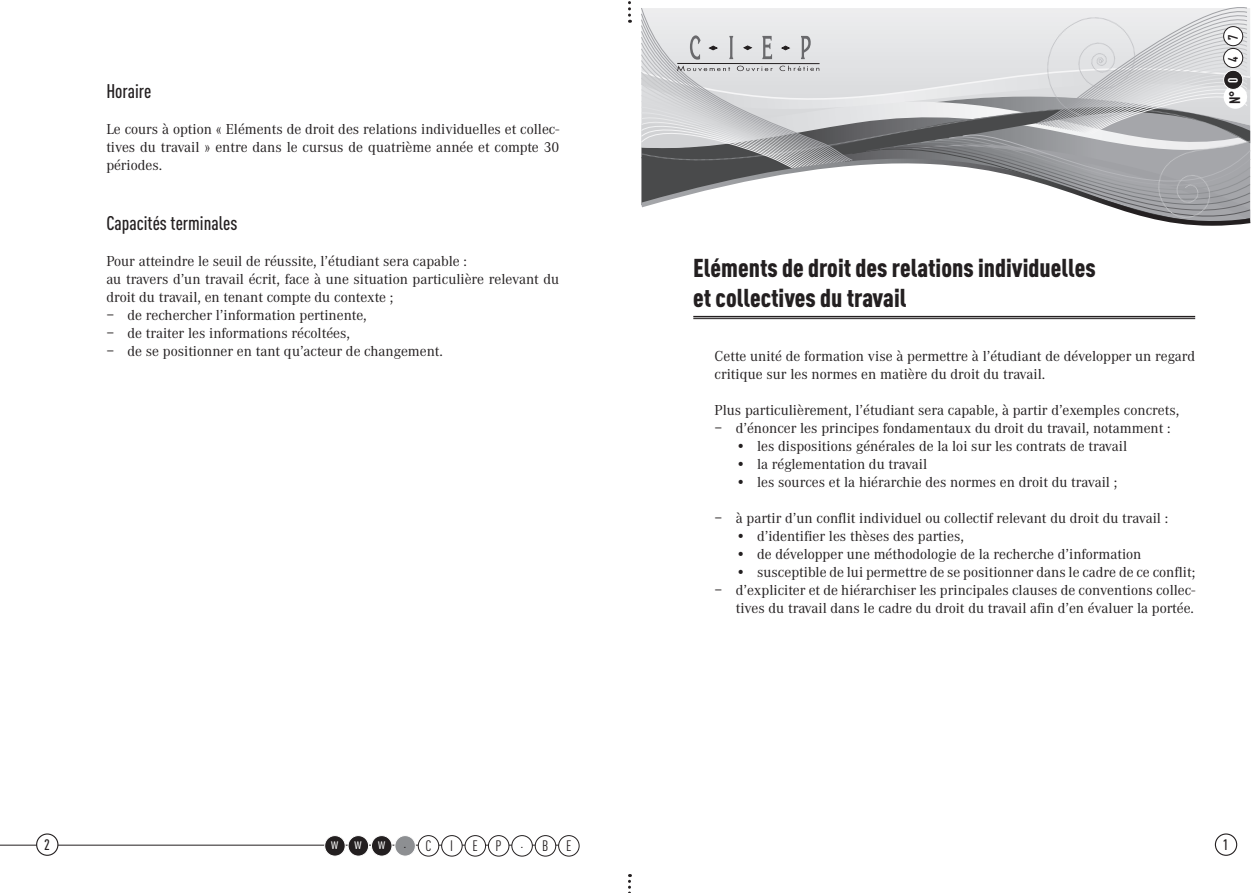
<style>
.page{position:relative;width:1259px;height:893px;background:#fff}
.page>*{position:absolute;margin:0;border:0;box-sizing:border-box;transform-origin:0 0}
.gd_titre_1{font:900 25.5px/30.6px "DIN Cond";color:#231f20}
.sous_titre_2{font:500 19.5px "DIN Cond";color:#231f20}
.txt{font:15px/18px "Corporate A";color:#231f20}
.txt_retrait{font:15px/18px "Corporate A";color:#231f20;text-align:right}
.txt_retrait_puce{font:15px "Corporate A";color:#231f20}
.t1{font:15px "DIN Cond";color:#231f20}
.t2{font:15px "DIN Cond";color:#fff}
.t3{font:500 15px "DIN Cond";color:#231f20}
.t4{font:700 15px "DIN Cond";color:#231f20}
.t5{font:700 13.5px "DIN Cond";color:#231f20}
.t6{font:700 13.5px "DIN Cond";color:#fff}
</style>
<div class="page">
<hr style="left:0;top:845px;width:569px;height:1px;background:#231f20">
<div style="left:325px;top:836px;width:20px;height:20px;background:#231f20;border-radius:50%"></div>
<div style="left:324px;top:835px;width:21px;height:21px;border:1px solid #fff;border-radius:50%"></div>
<div style="left:348px;top:836px;width:20px;height:20px;background:#231f20;border-radius:50%"></div>
<div style="left:348px;top:835px;width:21px;height:21px;border:1px solid #fff;border-radius:50%"></div>
<div style="left:371px;top:836px;width:21px;height:20px;background:#231f20;border-radius:50%"></div>
<div style="left:371px;top:835px;width:21px;height:21px;border:1px solid #fff;border-radius:50%"></div>
<div style="left:395px;top:836px;width:20px;height:20px;background:#8d8f92;border-radius:50%"></div>
<div style="left:394px;top:835px;width:22px;height:21px;border:1px solid #fff;border-radius:50%"></div>
<div style="left:418px;top:836px;width:21px;height:20px;background:#fff;border-radius:50%"></div>
<div style="left:418px;top:835px;width:21px;height:21px;border:1px solid #231f20;border-radius:50%"></div>
<div style="left:442px;top:836px;width:20px;height:20px;background:#fff;border-radius:50%"></div>
<div style="left:441px;top:835px;width:21px;height:21px;border:1px solid #231f20;border-radius:50%"></div>
<div style="left:465px;top:836px;width:20px;height:20px;background:#fff;border-radius:50%"></div>
<div style="left:465px;top:835px;width:21px;height:21px;border:1px solid #231f20;border-radius:50%"></div>
<div style="left:488px;top:836px;width:21px;height:20px;background:#fff;border-radius:50%"></div>
<div style="left:488px;top:835px;width:21px;height:21px;border:1px solid #231f20;border-radius:50%"></div>
<div style="left:512px;top:836px;width:20px;height:20px;background:#fff;border-radius:50%"></div>
<div style="left:511px;top:835px;width:22px;height:21px;border:1px solid #231f20;border-radius:50%"></div>
<div style="left:535px;top:836px;width:21px;height:20px;background:#fff;border-radius:50%"></div>
<div style="left:535px;top:835px;width:21px;height:21px;border:1px solid #231f20;border-radius:50%"></div>
<div style="left:558px;top:836px;width:21px;height:20px;background:#fff;border-radius:50%"></div>
<div style="left:558px;top:835px;width:21px;height:21px;border:1px solid #231f20;border-radius:50%"></div>
<svg style="left:628px;top:1px;width:3px;height:22px"></svg>
<svg style="left:628px;top:874px;width:3px;height:19px"></svg>
<div style="left:37px;top:834px;width:21px;height:21px;background:#fff;border-radius:50%"></div>
<div style="left:36px;top:833px;width:22px;height:23px;border:1px solid #231f20;border-radius:50%"></div>
<div style="left:1214px;top:833px;width:23px;height:23px;border:1px solid #231f20;border-radius:50%"></div>
<hr style="left:693px;top:316px;width:502px;height:1px;background:#231f20">
<hr style="left:693px;top:318px;width:502px;height:1px;background:#231f20">
<svg style="left:641px;top:7px;width:609px;height:219px"></svg>
<p class="t5" style="left:1224px;top:40px;width:7px;rotate:-90deg">7</p>
<p class="sous_titre_2" style="left:106px;top:80px;width:46px">Horaire</p>
<p class="txt" style="left:106px;top:121px;width:454px;text-align:justify">Le cours à option « Eléments de droit des relations individuelles et collec&shy;tives du travail » entre dans le cursus de quatrième année et compte 30 périodes.</p>
<p class="sous_titre_2" style="left:106px;top:211px;width:133px">Capacités terminales</p>
<p class="txt" style="left:106px;top:252px;width:362px">Pour atteindre le seuil de réussite, l’étudiant sera capable :</p>
<p class="txt" style="left:106px;top:270px;width:454px">au travers d’un travail écrit, face à une situation particulière relevant du droit du travail, en tenant compte du contexte ;</p>
<p class="txt_retrait" style="left:106px;top:306px;width:262px">– de rechercher l’information pertinente,</p>
<p class="txt_retrait" style="left:106px;top:324px;width:245px">– de traiter les informations récoltées,</p>
<p class="txt_retrait" style="left:106px;top:342px;width:338px">– de se positionner en tant qu’acteur de changement.</p>
<p class="t5" style="left:1224px;top:62px;width:7px;rotate:-90deg">4</p>
<p class="t6" style="left:1224px;top:83px;width:7px;rotate:-90deg">0</p>
<p class="t4" style="left:1225px;top:104px;width:15px;rotate:-90deg">N°</p>
<p class="gd_titre_1" style="left:693px;top:252px;width:404px">Eléments de droit des relations individuelles et collectives du travail</p>
<p class="txt" style="left:714px;top:348px;width:482px">Cette unité de formation vise à permettre à l’étudiant de développer un regard critique sur les normes en matière du droit du travail.</p>
<p class="txt" style="left:714px;top:402px;width:466px">Plus particulièrement, l’étudiant sera capable, à partir d’exemples concrets,</p>
<p class="txt_retrait" style="left:714px;top:420px;width:457px">– d’énoncer les principes fondamentaux du droit du travail, notamment :</p>
<p class="txt_retrait_puce" style="left:736px;top:438px;width:393px">• les dispositions générales de la loi sur les contrats de travail</p>
<p class="txt_retrait_puce" style="left:736px;top:456px;width:193px">• la réglementation du travail</p>
<p class="txt_retrait_puce" style="left:736px;top:474px;width:383px">• les sources et la hiérarchie des normes en droit du travail ;</p>
<p class="txt_retrait" style="left:714px;top:510px;width:455px">– à partir d’un conflit individuel ou collectif relevant du droit du travail :</p>
<p class="txt_retrait_puce" style="left:736px;top:528px;width:230px">• d’identifier les thèses des parties,</p>
<p class="txt_retrait_puce" style="left:736px;top:546px;width:407px">• de développer une méthodologie de la recherche d’information</p>
<p class="txt_retrait_puce" style="left:736px;top:564px;width:461px">• susceptible de lui permettre de se positionner dans le cadre de ce conflit;</p>
<p class="txt_retrait" style="left:714px;top:582px;width:482px">– d’expliciter et de hiérarchiser les principales clauses de conventions collec&shy;tives du travail dans le cadre du droit du travail afin d’en évaluer la portée.</p>
<p class="t3" style="left:44px;top:835px;width:7px">2</p>
<p class="t1" style="left:425px;top:837px;width:7px">C</p>
<p class="t1" style="left:450px;top:837px;width:4px">I</p>
<p class="t1" style="left:472px;top:837px;width:7px">E</p>
<p class="t1" style="left:495px;top:837px;width:8px">P</p>
<p class="t1" style="left:520px;top:834px;width:4px">.</p>
<p class="t1" style="left:542px;top:837px;width:8px">B</p>
<p class="t1" style="left:566px;top:837px;width:7px">E</p>
<p class="t3" style="left:1222px;top:835px;width:7px">1</p>
<p class="t2" style="left:331px;top:835px;width:9px">w</p>
<p class="t2" style="left:355px;top:835px;width:9px">w</p>
<p class="t2" style="left:378px;top:835px;width:9px">w</p>
<p class="t1" style="left:403px;top:834px;width:4px">.</p>
</div>
